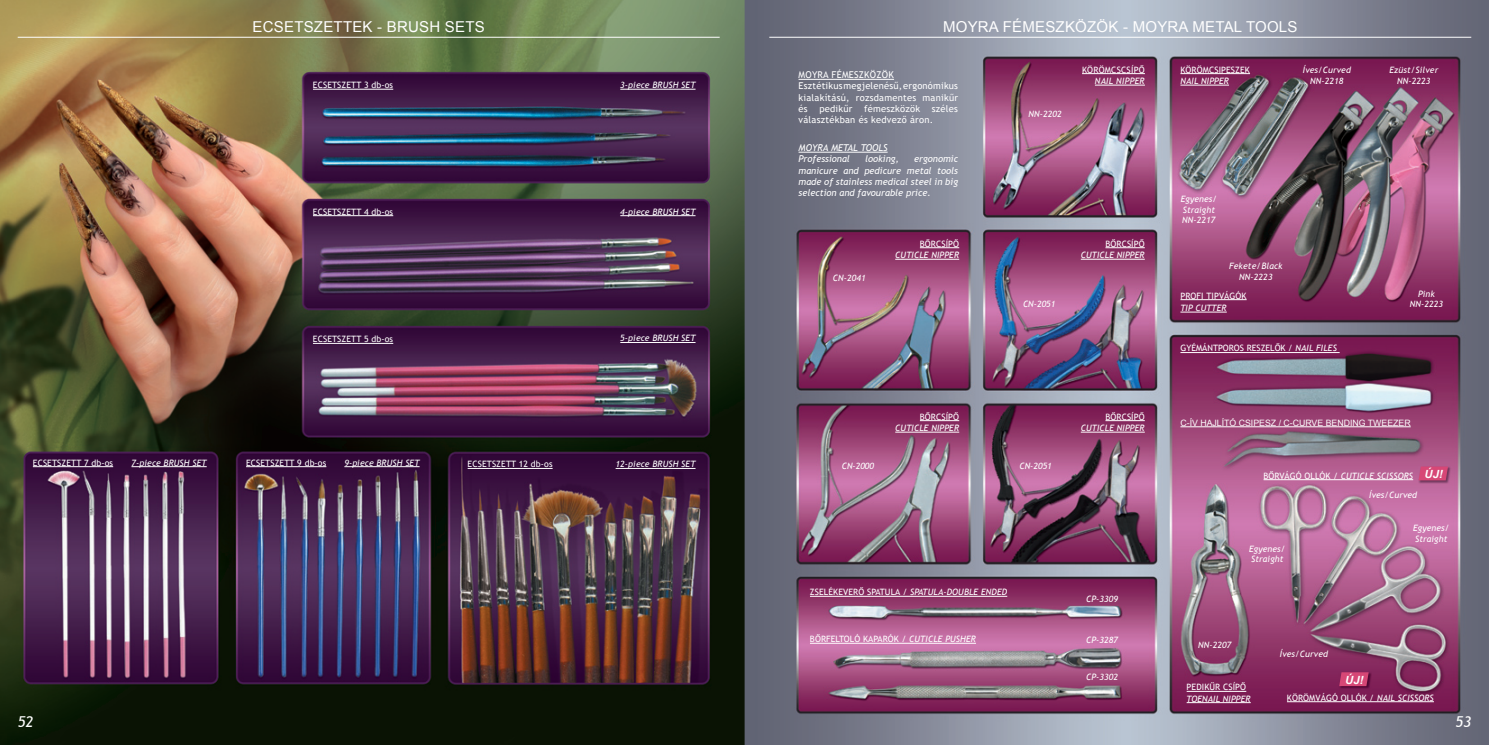
<style>
.page{position:relative;width:1489px;height:745px;background:#fff}
.page>*{position:absolute;margin:0;border:0;box-sizing:border-box;transform-origin:0 0}
.t1{font:15px "Arial";letter-spacing:.015em;color:#fff}
.t2{font:italic 15px "Trebuchet MS";color:#fff}
.t3{font:italic 700 11.25px "Arial";color:#fff}
.t4{font:italic 9.38px/11.2px "Trebuchet MS";color:#fff}
.t5{font:9.38px/11.2px "Trebuchet MS";letter-spacing:.025em;color:#fff}
.t6{font:italic 8.75px/10.5px "Trebuchet MS";letter-spacing:.01em;color:#fff;text-align:center}
.t7{font:8.75px "Trebuchet MS";letter-spacing:.01em;color:#fff}
.t8{font:8.75px "Arial";color:#fff}
.s1{font-style:italic}
.s2{font-style:normal}
</style>
<div class="page">
<img style="left:0;top:0;width:1488px;height:744px">
<hr style="left:313px;top:89px;width:80px;height:1px;background:#fff">
<hr style="left:313px;top:215px;width:80px;height:1px;background:#fff">
<hr style="left:313px;top:343px;width:80px;height:1px;background:#fff">
<hr style="left:33px;top:466px;width:80px;height:1px;background:#fff">
<hr style="left:246px;top:466px;width:80px;height:1px;background:#fff">
<hr style="left:467px;top:468px;width:85px;height:1px;background:#fff">
<hr style="left:620px;top:89px;width:75px;height:1px;background:#fff">
<hr style="left:620px;top:215px;width:75px;height:1px;background:#fff">
<hr style="left:620px;top:342px;width:75px;height:1px;background:#fff">
<hr style="left:131px;top:466px;width:76px;height:1px;background:#fff">
<hr style="left:344px;top:466px;width:75px;height:1px;background:#fff">
<hr style="left:615px;top:468px;width:80px;height:1px;background:#fff">
<hr style="left:798px;top:79px;width:96px;height:1px;background:#fff">
<hr style="left:798px;top:152px;width:89px;height:1px;background:#fff">
<hr style="left:1081px;top:73px;width:63px;height:1px;background:#fff">
<hr style="left:1094px;top:85px;width:50px;height:1px;background:#fff">
<hr style="left:919px;top:247px;width:40px;height:1px;background:#fff">
<hr style="left:895px;top:259px;width:64px;height:1px;background:#fff">
<hr style="left:1105px;top:247px;width:39px;height:1px;background:#fff">
<hr style="left:1080px;top:259px;width:64px;height:1px;background:#fff">
<hr style="left:1105px;top:420px;width:39px;height:1px;background:#fff">
<hr style="left:1080px;top:431px;width:64px;height:1px;background:#fff">
<hr style="left:919px;top:420px;width:40px;height:1px;background:#fff">
<hr style="left:895px;top:431px;width:64px;height:1px;background:#fff">
<hr style="left:810px;top:595px;width:197px;height:1px;background:#fff">
<hr style="left:810px;top:642px;width:166px;height:1px;background:#fff">
<hr style="left:1180px;top:73px;width:69px;height:1px;background:#fff">
<hr style="left:1180px;top:85px;width:48px;height:1px;background:#fff">
<hr style="left:1180px;top:311px;width:46px;height:1px;background:#fff">
<hr style="left:1180px;top:299px;width:66px;height:1px;background:#fff">
<hr style="left:1180px;top:352px;width:159px;height:1px;background:#fff">
<hr style="left:1186px;top:690px;width:60px;height:1px;background:#fff">
<hr style="left:1186px;top:702px;width:64px;height:1px;background:#fff">
<hr style="left:1180px;top:426px;width:230px;height:1px;background:#fff">
<hr style="left:1286px;top:701px;width:147px;height:1px;background:#fff">
<hr style="left:1263px;top:479px;width:149px;height:1px;background:#fff">
<hr style="left:18px;top:37px;width:701px;height:1px;background:#fff">
<hr style="left:769px;top:37px;width:701px;height:1px;background:#fff">
<img style="left:1417px;top:465px;width:33px;height:18px">
<svg style="left:1418px;top:466px;width:29px;height:14px"></svg>
<img style="left:1338px;top:671px;width:33px;height:18px">
<svg style="left:1338px;top:671px;width:30px;height:14px"></svg>
<h1 class="t1" style="left:252px;top:17px;width:234px">ECSETSZETTEK - BRUSH SETS</h1>
<h1 class="t1" style="left:943px;top:17px;width:356px">MOYRA FÉMESZKÖZÖK - MOYRA METAL TOOLS</h1>
<p class="t7" style="left:313px;top:80px;width:82px">ECSETSZETT 3 db-os</p>
<p class="t7" style="left:313px;top:206px;width:82px">ECSETSZETT 4 db-os</p>
<p class="t6" style="left:620px;top:80px;width:77px">3-piece BRUSH SET</p>
<p class="t6" style="left:620px;top:206px;width:77px">4-piece BRUSH SET</p>
<p class="t5" style="left:798px;top:69px;width:161px">MOYRA FÉMESZKÖZÖK<br>Esztétikus megjelenésű, ergonómikus kialakítású, rozsdamentes manikűr és pedikűr fémeszközök széles választékban és kedvező áron.</p>
<p class="t4" style="left:798px;top:142px;width:91px">MOYRA METAL TOOLS<br>Professional</p>
<p class="t4" style="left:865px;top:153px;width:35px">looking,</p>
<p class="t4" style="left:798px;top:153px;width:161px;text-align:justify;text-indent:116px">ergonomic manicure and pedicure metal tools made of stainless medical steel in big selection and favourable price.</p>
<p class="t6" style="left:832px;top:273px;width:34px">CN-2041</p>
<p class="t7" style="left:919px;top:238px;width:41px">BŐRCSÍPŐ</p>
<p class="t6" style="left:895px;top:250px;width:65px">CUTICLE NIPPER</p>
<p class="t6" style="left:1028px;top:108px;width:35px">NN-2202</p>
<p class="t7" style="left:1081px;top:64px;width:64px">KÖRÖMCSCSÍPŐ</p>
<p class="t6" style="left:1094px;top:76px;width:51px">NAIL NIPPER</p>
<p class="t7" style="left:1105px;top:238px;width:41px">BŐRCSÍPŐ</p>
<p class="t6" style="left:1080px;top:250px;width:65px">CUTICLE NIPPER</p>
<p class="t7" style="left:1180px;top:64px;width:71px">KÖRÖMCSIPESZEK</p>
<p class="t6" style="left:1180px;top:76px;width:50px">NAIL NIPPER</p>
<p class="t6" style="left:1302px;top:65px;width:50px">Íves/Curved<br>NN-2218</p>
<p class="t6" style="left:1180px;top:194px;width:38px;text-align:left">Egyenes/<br>Straight<br>NN-2217</p>
<p class="t6" style="left:1228px;top:261px;width:55px">Fekete/Black<br>NN-2223</p>
<p class="t6" style="left:1389px;top:65px;width:50px">Ezüst/Silver<br>NN-2223</p>
<p class="t7" style="left:313px;top:334px;width:82px">ECSETSZETT 5 db-os</p>
<p class="t6" style="left:620px;top:333px;width:77px">5-piece BRUSH SET</p>
<p class="t7" style="left:33px;top:457px;width:82px">ECSETSZETT 7 db-os</p>
<p class="t7" style="left:246px;top:457px;width:82px">ECSETSZETT 9 db-os</p>
<p class="t7" style="left:467px;top:459px;width:86px">ECSETSZETT 12 db-os</p>
<p class="t6" style="left:131px;top:457px;width:77px">7-piece BRUSH SET</p>
<p class="t6" style="left:344px;top:457px;width:77px">9-piece BRUSH SET</p>
<p class="t6" style="left:615px;top:459px;width:81px">12-piece BRUSH SET</p>
<p class="t6" style="left:1022px;top:298px;width:34px">CN-2051</p>
<p class="t7" style="left:1180px;top:290px;width:68px">PROFI TIPVÁGÓK</p>
<p class="t6" style="left:1409px;top:288px;width:35px">Pink<br>NN-2223</p>
<p class="t6" style="left:1180px;top:302px;width:48px">TIP CUTTER</p>
<p class="t7" style="left:1180px;top:343px;width:158px">GYÉMÁNTPOROS RESZELŐK / <span class="s1">NAIL FILES</span></p>
<p class="t7" style="left:919px;top:411px;width:41px">BŐRCSÍPŐ</p>
<p class="t6" style="left:895px;top:422px;width:65px">CUTICLE NIPPER</p>
<p class="t7" style="left:1105px;top:411px;width:41px">BŐRCSÍPŐ</p>
<p class="t6" style="left:1080px;top:422px;width:65px">CUTICLE NIPPER</p>
<p class="t8" style="left:1180px;top:417px;width:232px">C-ÍV HAJLÍTÓ CSIPESZ / C-CURVE BENDING TWEEZER</p>
<p class="t6" style="left:841px;top:461px;width:34px">CN-2000</p>
<p class="t6" style="left:1019px;top:461px;width:34px">CN-2051</p>
<p class="t6" style="left:1263px;top:470px;width:151px"><span class="s2">BŐRVÁGÓ OLLÓK /</span> CUTICLE SCISSORS</p>
<p class="t3" style="left:1424px;top:466px;width:20px">ÚJ!</p>
<p class="t6" style="left:1368px;top:490px;width:50px">Íves/Curved</p>
<p class="t6" style="left:1248px;top:543px;width:38px;text-align:left">Egyenes/<br>Straight</p>
<p class="t6" style="left:1412px;top:522px;width:38px;text-align:left">Egyenes/<br>Straight</p>
<p class="t7" style="left:810px;top:586px;width:199px">ZSELÉKEVERŐ SPATULA / <span class="s1">SPATULA-DOUBLE ENDED</span></p>
<p class="t7" style="left:810px;top:633px;width:167px">BŐRFELTOLÓ KAPARÓK / <span class="s1">CUTICLE PUSHER</span></p>
<p class="t6" style="left:1085px;top:593px;width:34px">CP-3309</p>
<p class="t6" style="left:1085px;top:634px;width:34px">CP-3287</p>
<p class="t6" style="left:1085px;top:671px;width:34px">CP-3302</p>
<p class="t6" style="left:1198px;top:638px;width:35px">NN-2207</p>
<p class="t7" style="left:1186px;top:681px;width:61px">PEDIKŰR CSÍPŐ</p>
<p class="t6" style="left:1186px;top:692px;width:65px">TOENAIL NIPPER</p>
<p class="t6" style="left:1279px;top:648px;width:50px">Íves/Curved</p>
<p class="t3" style="left:1344px;top:672px;width:20px">ÚJ!</p>
<p class="t7" style="left:1286px;top:692px;width:148px">KÖRÖMVÁGÓ OLLÓK / <span class="s1">NAIL SCISSORS</span></p>
<h1 class="t2" style="left:18px;top:712px;width:17px">52</h1>
<h1 class="t2" style="left:1455px;top:712px;width:17px">53</h1>
</div>
